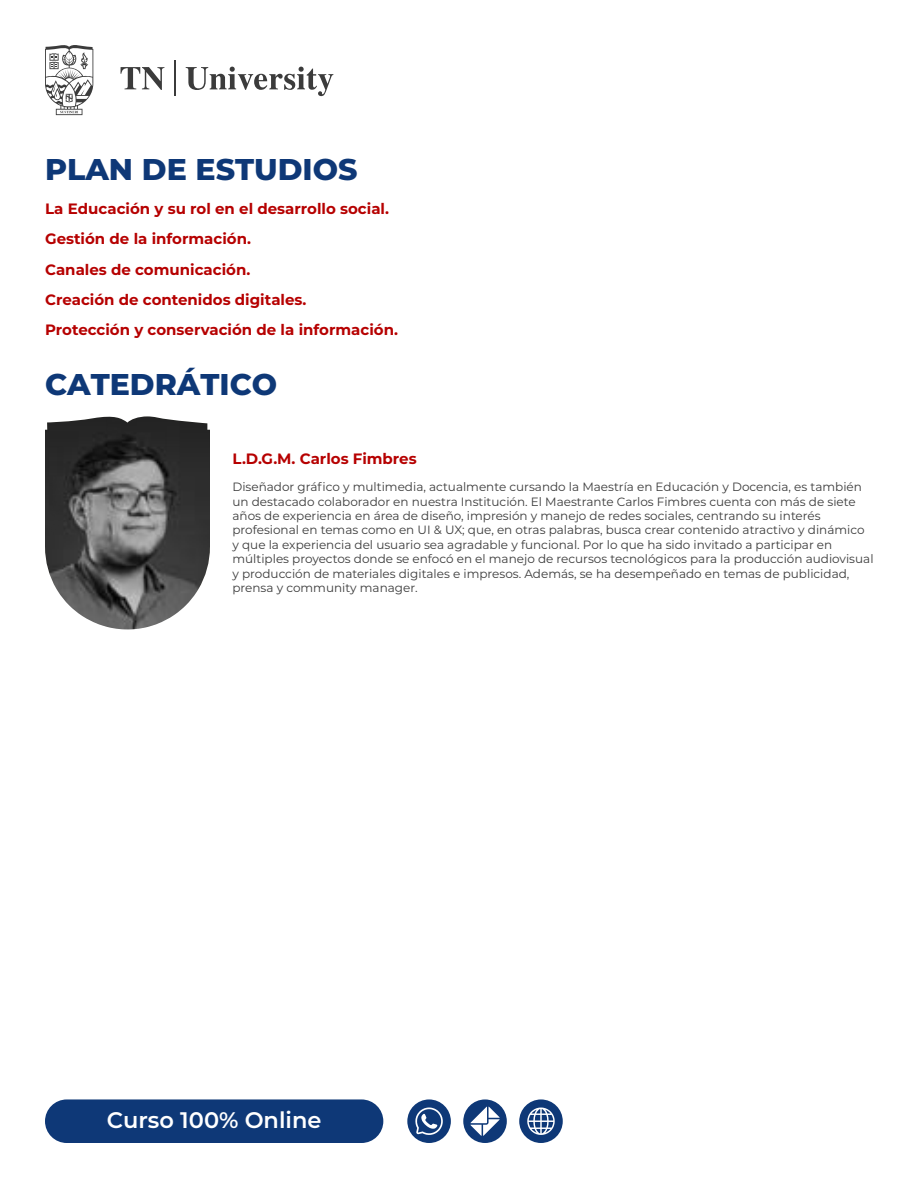
<style>
.page{position:relative;width:918px;height:1188px;background:#fff}
.page>*{position:absolute;margin:0;border:0;box-sizing:border-box;transform-origin:0 0}
.t1{font:800 30px "Montserrat";color:#0e3877}
.t2{font:600 22.5px "Montserrat";color:#fff}
.t3{font:700 15px/30.3px "Montserrat";color:#b60000}
.t4{font:12px/14.4px "Montserrat";color:#3b3b3b}
</style>
<div class="page">
<svg style="left:45px;top:416px;width:165px;height:213px;background:#5c5c5c"></svg>
<div style="left:45px;top:1099px;width:338px;height:44px;background:#0e3877;border-radius:22px"></div>
<div style="left:463px;top:1099px;width:44px;height:44px;background:#0e3877;border-radius:50%"></div>
<svg style="left:470px;top:1107px;width:30px;height:29px"></svg>
<div style="left:407px;top:1099px;width:44px;height:44px;background:#0e3877;border-radius:50%"></div>
<svg style="left:415px;top:1108px;width:28px;height:27px"></svg>
<div style="left:519px;top:1099px;width:44px;height:44px;background:#0e3877;border-radius:50%"></div>
<svg style="left:527px;top:1108px;width:28px;height:27px"></svg>
<svg style="left:45px;top:45px;width:48px;height:70px"></svg>
<svg style="left:120px;top:67px;width:44px;height:23px"></svg>
<svg style="left:186px;top:67px;width:147px;height:29px"></svg>
<hr style="left:174px;top:60px;width:1px;height:35px;background:#3b3b3b">
<h1 class="t1" style="left:45px;top:147px;width:314px">PLAN DE ESTUDIOS</h1>
<p class="t3" style="left:45px;top:193px;width:354px">La Educación y su rol en el desarrollo social.<br>Gestión de la información.<br>Canales de comunicación.<br>Creación de contenidos digitales.<br>Protección y conservación de la información.</p>
<h1 class="t1" style="left:45px;top:362px;width:234px">CATEDRÁTICO</h1>
<p class="t3" style="left:232px;top:442px;width:186px">L.D.G.M. Carlos Fimbres</p>
<p class="t4" style="left:232px;top:479px;width:643px">Diseñador gráfico y multimedia, actualmente cursando la Maestría en Educación y Docencia, es también un destacado colaborador en nuestra Institución. El Maestrante Carlos Fimbres cuenta con más de siete años de experiencia en área de diseño, impresión y manejo de redes sociales, centrando su interés profesional en temas como en UI &amp; UX; que, en otras palabras, busca crear contenido atractivo y dinámico y que la experiencia del usuario sea agradable y funcional. Por lo que ha sido invitado a participar en múltiples proyectos donde se enfocó en el manejo de recursos tecnológicos para la producción audiovisual y producción de materiales digitales e impresos. Además, se ha desempeñado en temas de publicidad, prensa y community manager.</p>
<h2 class="t2" style="left:107px;top:1104px;width:216px">Curso 100% Online</h2>
</div>
